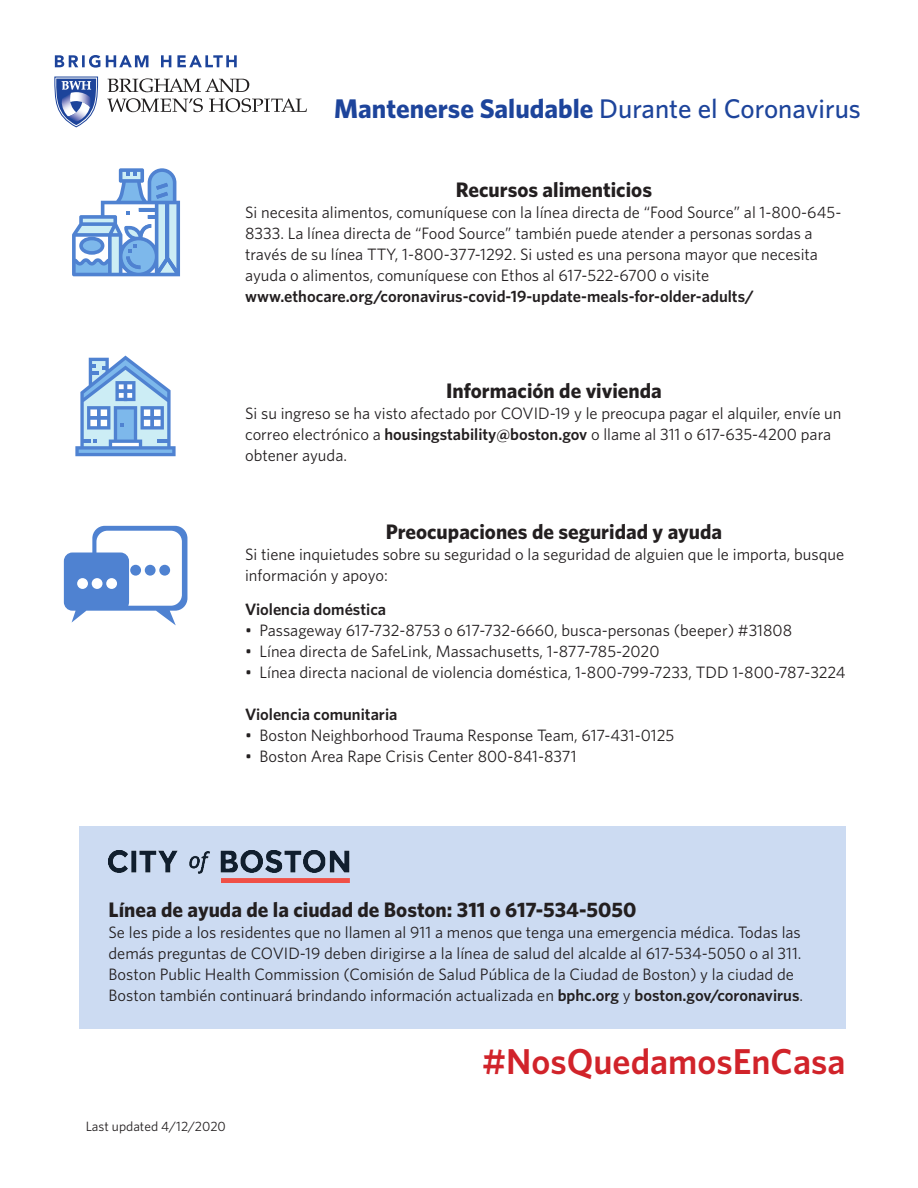
<style>
.page{position:relative;width:918px;height:1188px;background:#fff}
.page>*{position:absolute;margin:0;border:0;box-sizing:border-box;transform-origin:0 0}
.t1{font:600 36px "Whitney";color:#d1232a}
.t2{font:500 27px "Whitney";color:#1d449b}
.t3{font:700 21px "Whitney";color:#231f20}
.t4{font:16.5px/21px "Whitney";color:#231f20}
.t5{font:600 16.5px "Whitney";color:#231f20}
.t6{font:13.5px "Whitney";color:#231f20}
.s1{font-weight:700}
.s2{font-weight:600}
</style>
<div class="page">
<svg style="left:54px;top:76px;width:44px;height:51px"></svg>
<svg style="left:107px;top:78px;width:200px;height:34px"></svg>
<svg style="left:55px;top:55px;width:182px;height:13px"></svg>
<svg style="left:72px;top:168px;width:108px;height:108px"></svg>
<svg style="left:75px;top:356px;width:101px;height:100px"></svg>
<svg style="left:64px;top:526px;width:123px;height:99px"></svg>
<div style="left:79px;top:827px;width:767px;height:202px;background:#ccdbf2"></div>
<img style="left:109px;top:851px;width:240px;height:31px">
<p class="t2" style="left:334px;top:92px;width:528px"><span class="s1">Mantenerse Saludable</span> Durante el Coronavirus</p>
<p class="t3" style="left:456px;top:177px;width:198px">Recursos alimenticios</p>
<p class="t4" style="left:245px;top:201px;width:598px">Si necesita alimentos, comuníquese con la línea directa de “Food Source” al 1-800-645- 8333. La línea directa de “Food Source” también puede atender a personas sordas a través de su línea TTY, 1-800-377-1292. Si usted es una persona mayor que necesita ayuda o alimentos, comuníquese con Ethos al 617-522-6700 o visite <span class="s2">www.ethocare.org/coronavirus-covid-19-update-meals-for-older-adults/</span></p>
<p class="t3" style="left:446px;top:377px;width:217px">Información de vivienda</p>
<p class="t4" style="left:245px;top:402px;width:598px">Si su ingreso se ha visto afectado por COVID-19 y le preocupa pagar el alquiler, envíe un correo electrónico a <span class="s2">housingstability@boston.gov</span> o llame al 311 o 617-635-4200 para obtener ayuda.</p>
<p class="t3" style="left:386px;top:519px;width:338px">Preocupaciones de seguridad y ayuda</p>
<p class="t4" style="left:245px;top:543px;width:601px">Si tiene inquietudes sobre su seguridad o la seguridad de alguien que le importa, busque información y apoyo:</p>
<p class="t5" style="left:245px;top:600px;width:143px">Violencia doméstica</p>
<p class="t4" style="left:245px;top:620px;width:549px">• Passageway 617-732-8753 o 617-732-6660, busca-personas (beeper) #31808</p>
<p class="t4" style="left:245px;top:641px;width:416px">• Línea directa de SafeLink, Massachusetts, 1-877-785-2020</p>
<p class="t4" style="left:245px;top:662px;width:602px">• Línea directa nacional de violencia doméstica, 1-800-799-7233, TDD 1-800-787-3224</p>
<p class="t5" style="left:245px;top:705px;width:154px">Violencia comunitaria</p>
<p class="t4" style="left:245px;top:725px;width:431px">• Boston Neighborhood Trauma Response Team, 617-431-0125</p>
<p class="t4" style="left:245px;top:746px;width:333px">• Boston Area Rape Crisis Center 800-841-8371</p>
<p class="t3" style="left:109px;top:897px;width:529px">Línea de ayuda de la ciudad de Boston: 311 o 617-534-5050</p>
<p class="t4" style="left:109px;top:922px;width:696px">Se les pide a los residentes que no llamen al 911 a menos que tenga una emergencia médica. Todas las demás preguntas de COVID-19 deben dirigirse a la línea de salud del alcalde al 617-534-5050 o al 311.<br>Boston Public Health Commission (Comisión de Salud Pública de la Ciudad de Boston) y la ciudad de Boston también continuará brindando información actualizada en <span class="s2">bphc.org</span> y <span class="s2">boston.gov/coronavirus</span>.</p>
<p class="t6" style="left:86px;top:1119px;width:142px">Last updated 4/12/2020</p>
<p class="t1" style="left:482px;top:1040px;width:365px">#NosQuedamosEnCasa</p>
</div>
